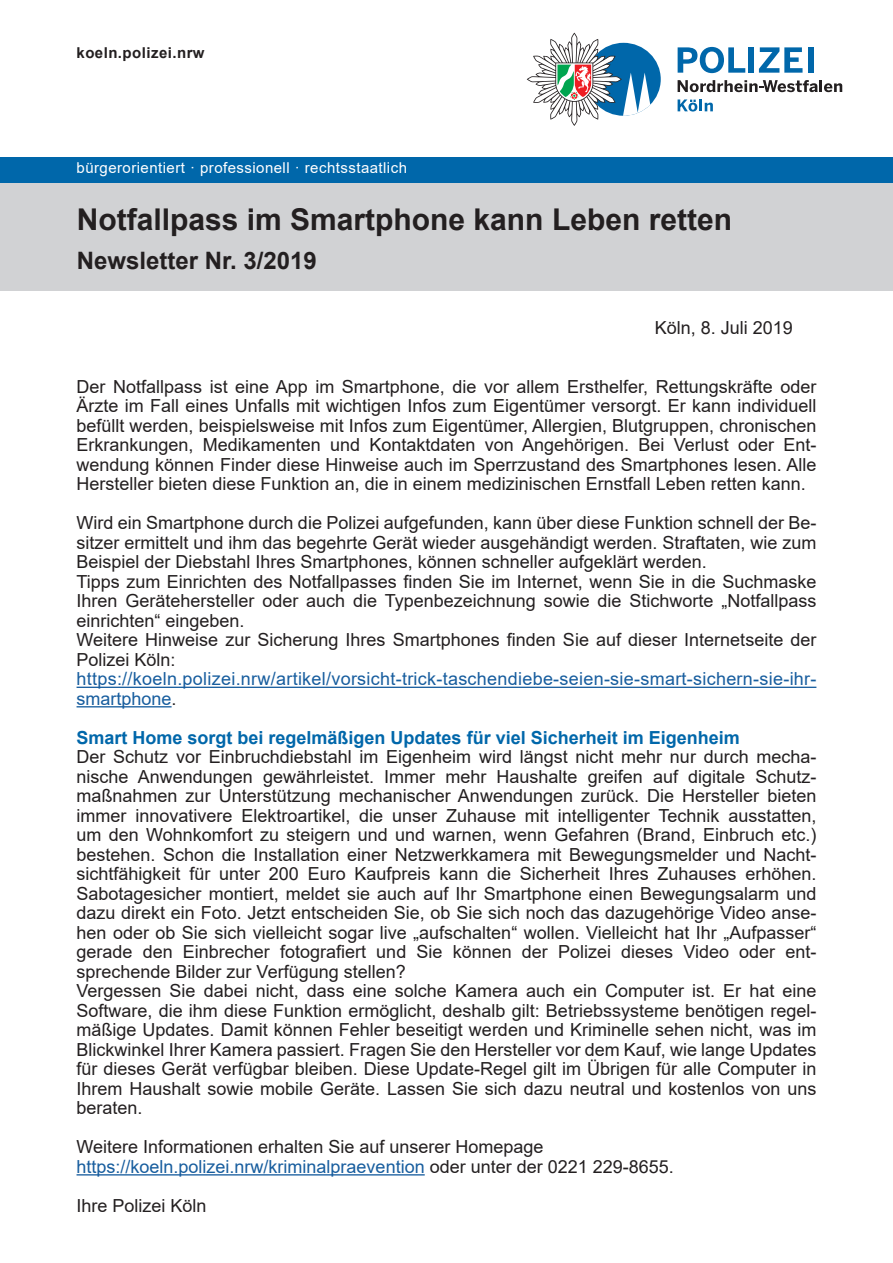
<style>
.page{position:relative;width:893px;height:1263px;background:#fff}
.page>*{position:absolute;margin:0;border:0;box-sizing:border-box;transform-origin:0 0}
.t1{font:700 30px "Arial";color:#231f20}
.t2{font:700 24px "Arial";color:#231f20}
.Fließtext{font:18px/19.5px "Arial";color:#231f20;text-align:justify}
.Fließtext-2{font:18px/19.5px "Arial";letter-spacing:.015em;color:#175d9e}
.Fließtext-3{font:700 18px "Arial";color:#0067aa}
.Introtext{font:18px "Arial";color:#231f20}
.t3{font:15px "Arial";letter-spacing:.03em;color:#fff}
.t4{font:700 15px "Arial";letter-spacing:.03em;color:#231f20}
.s1{color:#231f20}
</style>
<div class="page">
<hr style="left:77px;top:687px;width:739px;height:1px;background:#175d9e">
<hr style="left:77px;top:706px;width:95px;height:1px;background:#175d9e">
<hr style="left:77px;top:1174px;width:348px;height:1px;background:#175d9e">
<div style="left:0;top:183px;width:893px;height:107px;background:#d1d2d4"></div>
<div style="left:0;top:157px;width:893px;height:26px;background:#0067aa"></div>
<svg style="left:678px;top:47px;width:67px;height:26px"></svg>
<div style="left:748px;top:47px;width:6px;height:26px;background:#0067aa"></div>
<svg style="left:759px;top:47px;width:43px;height:26px"></svg>
<div style="left:808px;top:47px;width:6px;height:26px;background:#0067aa"></div>
<svg style="left:678px;top:80px;width:164px;height:12px"></svg>
<svg style="left:678px;top:99px;width:35px;height:13px"></svg>
<div style="left:586px;top:43px;width:75px;height:73px;background:#0067aa;border-radius:50%"></div>
<svg style="left:527px;top:33px;width:123px;height:93px"></svg>
<p class="t4" style="left:77px;top:42px;width:130px">koeln.polizei.nrw</p>
<p class="t3" style="left:77px;top:157px;width:332px">bürgerorientiert · professionell · rechtsstaatlich</p>
<p class="t1" style="left:77px;top:198px;width:657px">Notfallpass im Smartphone kann Leben retten</p>
<p class="t2" style="left:77px;top:243px;width:242px">Newsletter Nr. 3/2019</p>
<p class="Introtext" style="left:655px;top:316px;width:140px">Köln, 8. Juli 2019</p>
<p class="Fließtext" style="left:77px;top:377px;width:741px">Der Notfallpass ist eine App im Smartphone, die vor allem Ersthelfer, Rettungskräfte oder Ärzte im Fall eines Unfalls mit wichtigen Infos zum Eigentümer versorgt. Er kann individuell befüllt werden, beispielsweise mit Infos zum Eigentümer, Allergien, Blutgruppen, chronischen Erkrankungen, Medikamenten und Kontaktdaten von Angehörigen. Bei Verlust oder Ent&shy;wendung können Finder diese Hinweise auch im Sperrzustand des Smartphones lesen. Alle Hersteller bieten diese Funktion an, die in einem medizinischen Ernstfall Leben retten kann.</p>
<p class="Fließtext" style="left:77px;top:513px;width:741px">Wird ein Smartphone durch die Polizei aufgefunden, kann über diese Funktion schnell der Be&shy;sitzer ermittelt und ihm das begehrte Gerät wieder ausgehändigt werden. Straftaten, wie zum Beispiel der Diebstahl Ihres Smartphones, können schneller aufgeklärt werden.</p>
<p class="Fließtext" style="left:77px;top:572px;width:741px">Tipps zum Einrichten des Notfallpasses finden Sie im Internet, wenn Sie in die Suchmaske Ihren Gerätehersteller oder auch die Typenbezeichnung sowie die Stichworte „Notfallpass einrichten“ eingeben.</p>
<p class="Fließtext" style="left:77px;top:630px;width:741px">Weitere Hinweise zur Sicherung Ihres Smartphones finden Sie auf dieser Internetseite der<br>Polizei Köln:</p>
<p class="Fließtext-2" style="left:77px;top:669px;width:741px">https://koeln.polizei.nrw/artikel/vorsicht-trick-taschendiebe-seien-sie-smart-sichern-sie-ihr&shy;smartphone<span class="s1">.</span></p>
<p class="Fließtext-3" style="left:77px;top:725px;width:665px">Smart Home sorgt bei regelmäßigen Updates für viel Sicherheit im Eigenheim</p>
<p class="Fließtext" style="left:77px;top:747px;width:741px">Der Schutz vor Einbruchdiebstahl im Eigenheim wird längst nicht mehr nur durch mecha&shy;nische Anwendungen gewährleistet. Immer mehr Haushalte greifen auf digitale Schutz&shy;maßnahmen zur Unterstützung mechanischer Anwendungen zurück. Die Hersteller bieten immer innovativere Elektroartikel, die unser Zuhause mit intelligenter Technik ausstatten, um den Wohnkomfort zu steigern und und warnen, wenn Gefahren (Brand, Einbruch etc.) bestehen. Schon die Installation einer Netzwerkkamera mit Bewegungsmelder und Nacht&shy;sichtfähigkeit für unter 200 Euro Kaufpreis kann die Sicherheit Ihres Zuhauses erhöhen.<br>Sabotagesicher montiert, meldet sie auch auf Ihr Smartphone einen Bewegungsalarm und dazu direkt ein Foto. Jetzt entscheiden Sie, ob Sie sich noch das dazugehörige Video anse&shy;hen oder ob Sie sich vielleicht sogar live „aufschalten“ wollen. Vielleicht hat Ihr „Aufpasser“ gerade den Einbrecher fotografiert und Sie können der Polizei dieses Video oder ent&shy;sprechende Bilder zur Verfügung stellen?</p>
<p class="Fließtext" style="left:77px;top:981px;width:741px">Vergessen Sie dabei nicht, dass eine solche Kamera auch ein Computer ist. Er hat eine Software, die ihm diese Funktion ermöglicht, deshalb gilt: Betriebssysteme benötigen regel&shy;mäßige Updates. Damit können Fehler beseitigt werden und Kriminelle sehen nicht, was im Blickwinkel Ihrer Kamera passiert. Fragen Sie den Hersteller vor dem Kauf, wie lange Updates für dieses Gerät verfügbar bleiben. Diese Update-Regel gilt im Übrigen für alle Computer in Ihrem Haushalt sowie mobile Geräte. Lassen Sie sich dazu neutral und kostenlos von uns beraten.</p>
<p class="Fließtext" style="left:77px;top:1137px;width:468px">Weitere Informationen erhalten Sie auf unserer Homepage</p>
<p class="Fließtext-2" style="left:77px;top:1156px;width:599px">https://koeln.polizei.nrw/kriminalpraevention <span class="s1">oder unter der 0221 229-8655.</span></p>
<p class="Fließtext" style="left:77px;top:1195px;width:132px">Ihre Polizei Köln</p>
</div>
